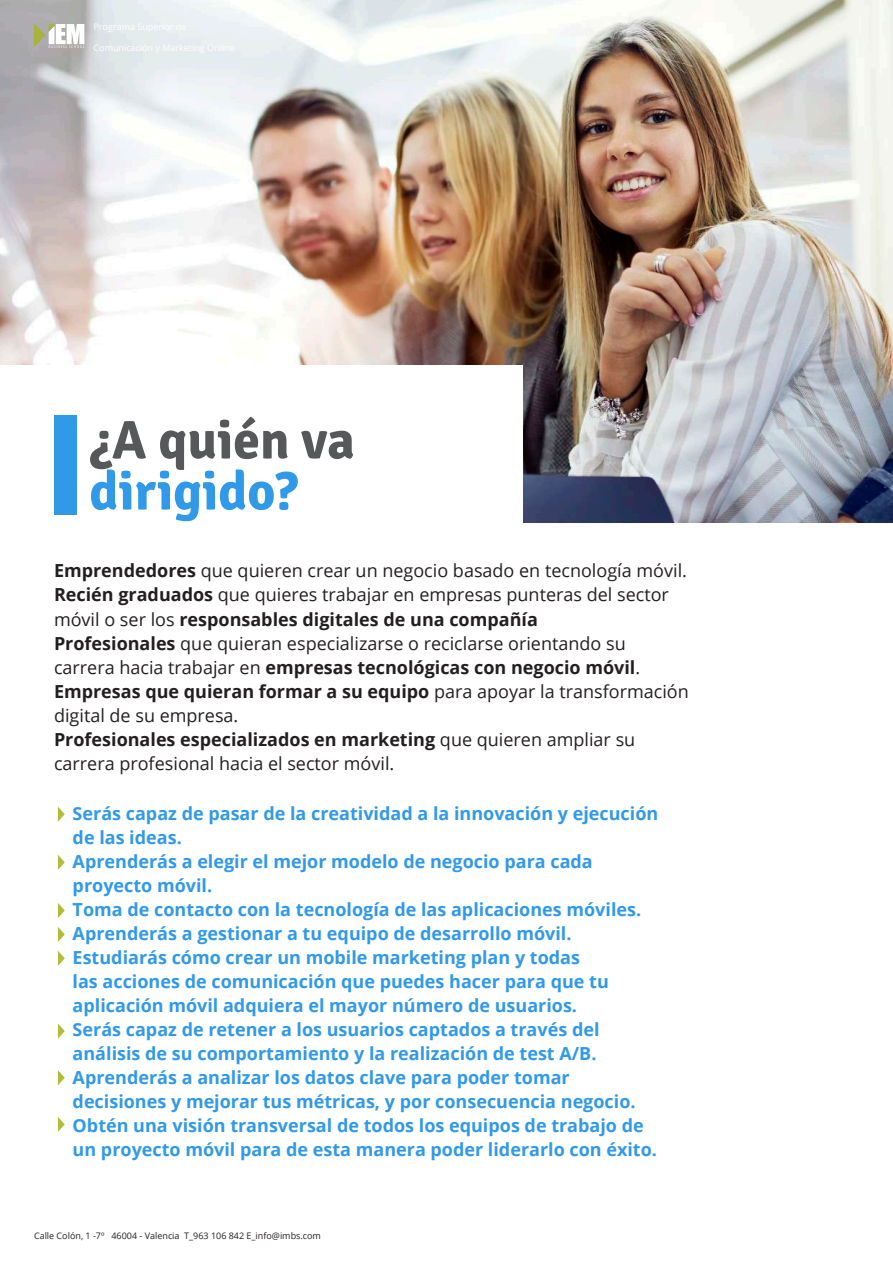
<style>
.page{position:relative;width:893px;height:1263px;background:#fff}
.page>*{position:absolute;margin:0;border:0;box-sizing:border-box;transform-origin:0 0}
.t1{font:700 54px "Signika";color:#57585a}
.t2{font:700 54px "Signika";color:#3099e8}
.t3{font:700 18px/24px "Open Sans";color:#3099e8}
.t4{font:18px/24px "Open Sans";color:#231f20}
.t5{font:9px "Open Sans";color:#231f20}
.s1{font-weight:700}
</style>
<div class="page">
<img style="left:0;top:0;width:893px;height:523px">
<div style="left:0;top:366px;width:523px;height:401px;background:#fff"></div>
<div style="left:54px;top:415px;width:22px;height:100px;background:#3099e8"></div>
<svg style="left:58px;top:807px;width:7px;height:15px"></svg>
<svg style="left:58px;top:903px;width:7px;height:15px"></svg>
<svg style="left:58px;top:1070px;width:7px;height:15px"></svg>
<svg style="left:58px;top:855px;width:7px;height:15px"></svg>
<svg style="left:58px;top:927px;width:7px;height:15px"></svg>
<svg style="left:58px;top:1117px;width:7px;height:15px"></svg>
<svg style="left:58px;top:951px;width:7px;height:15px"></svg>
<svg style="left:58px;top:1023px;width:7px;height:16px"></svg>
<svg style="left:34px;top:23px;width:50px;height:25px"></svg>
<h1 class="t1" style="left:89px;top:408px;width:267px">¿A quién va</h1>
<h1 class="t2" style="left:89px;top:459px;width:210px">dirigido?</h1>
<p class="t4" style="left:54px;top:558px;width:636px"><span class="s1">Emprendedores</span> que quieren crear un negocio basado en tecnología móvil.<br><span class="s1">Recién graduados</span> que quieres trabajar en empresas punteras del sector móvil o ser los <span class="s1">responsables digitales de una compañía<br>Profesionales</span> que quieran especializarse o reciclarse orientando su carrera hacia trabajar en <span class="s1">empresas tecnológicas con negocio móvil</span>.<br><span class="s1">Empresas que quieran formar a su equipo</span> para apoyar la transformación digital de su empresa.<br><span class="s1">Profesionales especializados en marketing</span> que quieren ampliar su carrera profesional hacia el sector móvil.</p>
<p class="t3" style="left:73px;top:801px;width:587px">Serás capaz de pasar de la creatividad a la innovación y ejecución de las ideas.<br>Aprenderás a elegir el mejor modelo de negocio para cada proyecto móvil.<br>Toma de contacto con la tecnología de las aplicaciones móviles.<br>Aprenderás a gestionar a tu equipo de desarrollo móvil.<br>Estudiarás cómo crear un mobile marketing plan y todas<br>las acciones de comunicación que puedes hacer para que tu aplicación móvil adquiera el mayor número de usuarios.<br>Serás capaz de retener a los usuarios captados a través del análisis de su comportamiento y la realización de test A/B.<br>Aprenderás a analizar los datos clave para poder tomar decisiones y mejorar tus métricas, y por consecuencia negocio.<br>Obtén una visión transversal de todos los equipos de trabajo de un proyecto móvil para de esta manera poder liderarlo con éxito.</p>
<p class="t5" style="left:34px;top:1229px;width:288px">Calle Colón, 1 -7º 46004 - Valencia T_963 106 842 E_info@imbs.com</p>
</div>
